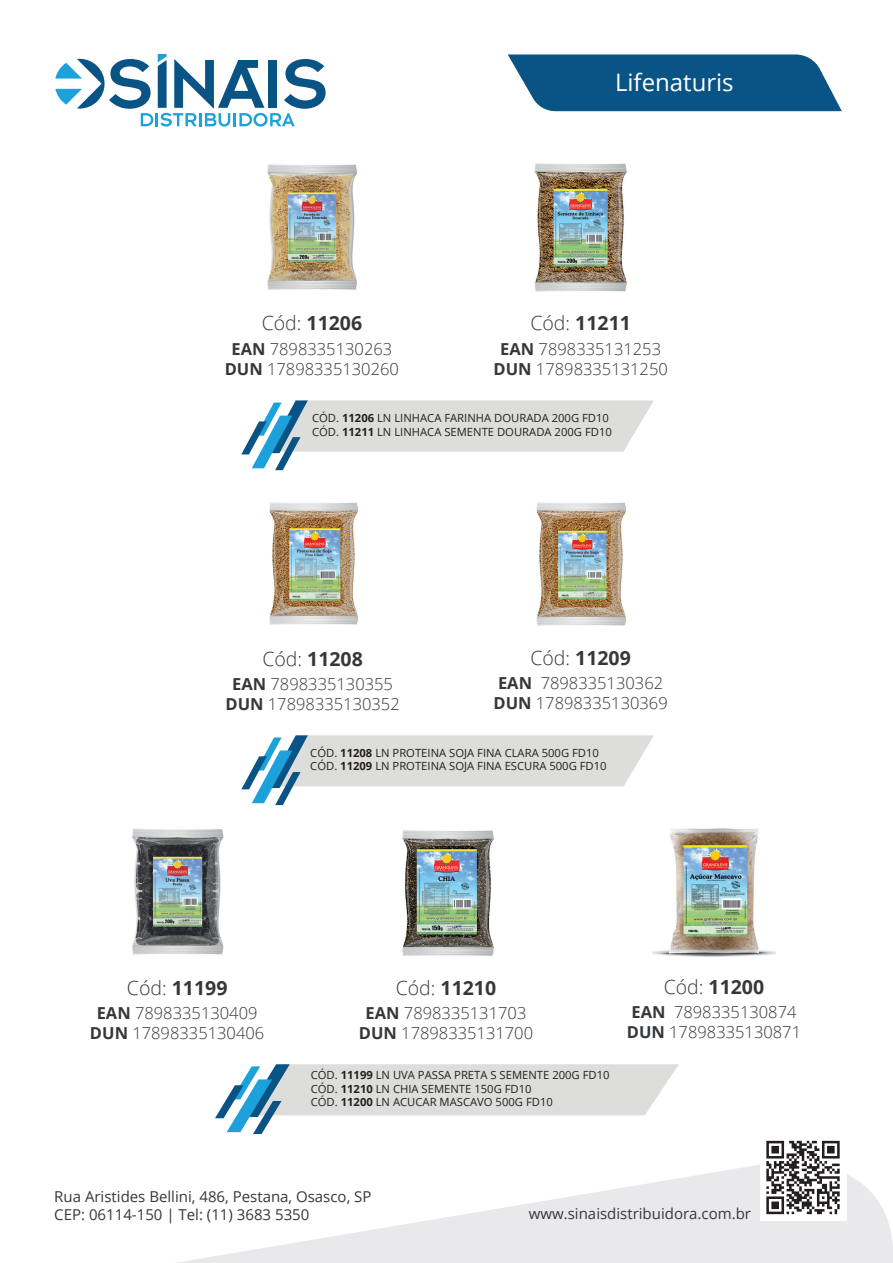
<style>
.page{position:relative;width:893px;height:1263px;background:#fff}
.page>*{position:absolute;margin:0;border:0;box-sizing:border-box;transform-origin:0 0}
.t1{font:24px "Open Sans";color:#fff}
.t2{font:700 19.5px "Open Sans";color:#35383b}
.t3{font:300 16.5px/19.8px "Open Sans";color:#35383b;text-align:center}
.t4{font:15px/18px "Open Sans";color:#35383b}
.t5{font:11.25px/13.5px "Open Sans";color:#231f20}
.s1{font-weight:300}
.s2{font-weight:700}
</style>
<div class="page">
<svg style="left:241px;top:735px;width:413px;height:70px"></svg>
<svg style="left:241px;top:400px;width:413px;height:70px"></svg>
<svg style="left:177px;top:1165px;width:716px;height:98px;fill:#e9e9eb"></svg>
<div style="left:760px;top:1134px;width:86px;height:87px;background:#fff"></div>
<svg style="left:508px;top:55px;width:334px;height:56px;background:#216390"></svg>
<svg style="left:55px;top:54px;width:271px;height:73px"></svg>
<svg style="left:766px;top:1141px;width:74px;height:73px"></svg>
<img style="left:267px;top:164px;width:90px;height:126px">
<img style="left:534px;top:163px;width:93px;height:129px">
<img style="left:269px;top:502px;width:88px;height:122px">
<img style="left:536px;top:502px;width:89px;height:124px">
<svg style="left:215px;top:1064px;width:464px;height:70px"></svg>
<img style="left:132px;top:828px;width:92px;height:127px">
<img style="left:402px;top:830px;width:92px;height:126px">
<img style="left:652px;top:828px;width:123px;height:129px">
<h1 class="t1" style="left:615px;top:66px;width:120px">Lifenaturis</h1>
<h2 class="t2" style="left:262px;top:310px;width:102px"><span class="s1">Cód:</span> 11206</h2>
<h2 class="t2" style="left:530px;top:310px;width:102px"><span class="s1">Cód:</span> 11211</h2>
<h3 class="t3" style="left:225px;top:339px;width:176px"><span class="s2">EAN</span> 7898335130263<br><span class="s2">DUN</span> 17898335130260</h3>
<h3 class="t3" style="left:494px;top:339px;width:176px"><span class="s2">EAN</span> 7898335131253<br><span class="s2">DUN</span> 17898335131250</h3>
<p class="t5" style="left:312px;top:411px;width:301px">CÓD. <span class="s2">11206</span> LN LINHACA FARINHA DOURADA 200G FD10<br>CÓD. <span class="s2">11211</span> LN LINHACA SEMENTE DOURADA 200G FD10</p>
<h2 class="t2" style="left:262px;top:645px;width:102px"><span class="s1">Cód:</span> 11208</h2>
<h2 class="t2" style="left:530px;top:644px;width:102px"><span class="s1">Cód:</span> 11209</h2>
<h3 class="t3" style="left:225px;top:674px;width:176px"><span class="s2">EAN</span> 7898335130355<br><span class="s2">DUN</span> 17898335130352</h3>
<h3 class="t3" style="left:493px;top:673px;width:176px;text-align:left"><span class="s2">EAN</span> 7898335130362<br><span class="s2">DUN</span> 17898335130369</h3>
<p class="t5" style="left:310px;top:746px;width:298px">CÓD. <span class="s2">11208</span> LN PROTEINA SOJA FINA CLARA 500G FD10<br>CÓD. <span class="s2">11209</span> LN PROTEINA SOJA FINA ESCURA 500G FD10</p>
<h2 class="t2" style="left:127px;top:974px;width:102px"><span class="s1">Cód:</span> 11199</h2>
<h2 class="t2" style="left:396px;top:974px;width:102px"><span class="s1">Cód:</span> 11210</h2>
<h2 class="t2" style="left:664px;top:973px;width:102px"><span class="s1">Cód:</span> 11200</h2>
<h3 class="t3" style="left:90px;top:1003px;width:176px"><span class="s2">EAN</span> 7898335130409<br><span class="s2">DUN</span> 17898335130406</h3>
<h3 class="t3" style="left:359px;top:1003px;width:176px"><span class="s2">EAN</span> 7898335131703<br><span class="s2">DUN</span> 17898335131700</h3>
<h3 class="t3" style="left:627px;top:1002px;width:176px;text-align:left"><span class="s2">EAN</span> 7898335130874<br><span class="s2">DUN</span> 17898335130871</h3>
<p class="t5" style="left:311px;top:1068px;width:300px">CÓD. <span class="s2">11199</span> LN UVA PASSA PRETA S SEMENTE 200G FD10<br>CÓD. <span class="s2">11210</span> LN CHIA SEMENTE 150G FD10<br>CÓD. <span class="s2">11200</span> LN ACUCAR MASCAVO 500G FD10</p>
<h3 class="t4" style="left:54px;top:1187px;width:319px">Rua Aristides Bellini, 486, Pestana, Osasco, SP<br>CEP: 06114-150 | Tel: (11) 3683 5350</h3>
<h3 class="t4" style="left:529px;top:1204px;width:224px">www.sinaisdistribuidora.com.br</h3>
</div>
